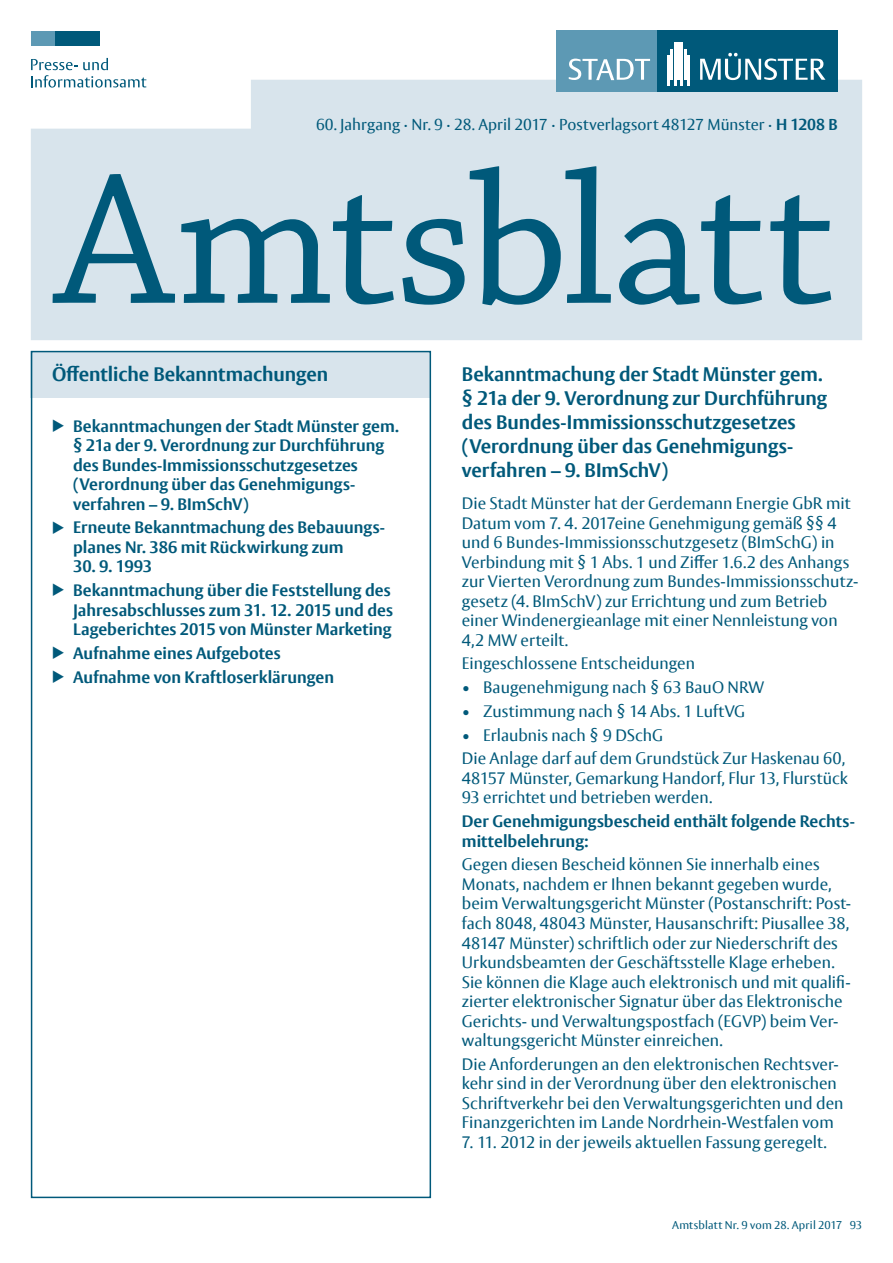
<style>
.page{position:relative;width:893px;height:1263px;background:#fff}
.page>*{position:absolute;margin:0;border:0;box-sizing:border-box;transform-origin:0 0}
.t1{font:195px "Chaparral Pro";letter-spacing:-.015em;color:#00597a}
.t2{font:700 19.5px/24px "Vesta Pro";letter-spacing:-.005em;color:#00597a}
.t3{font:16.5px/19.5px "Vesta Pro";color:#00597a}
.t4{font:700 16.5px/19.5px "Vesta Pro";color:#00597a}
.t5{font:15.75px "Vesta Pro";color:#00597a}
.t6{font:11.25px "Vesta Pro";letter-spacing:.015em;color:#00597a}
.s1{font-weight:700}
</style>
<div class="page">
<div style="left:31px;top:80px;width:831px;height:260px;background:#d8e4ec"></div>
<div style="left:556px;top:31px;width:101px;height:61px;background:#5d99b4"></div>
<div style="left:657px;top:31px;width:181px;height:61px;background:#00597a"></div>
<hr style="left:667px;top:55px;width:2px;height:31px;background:#fff">
<hr style="left:671px;top:49px;width:2px;height:31px;background:#fff">
<hr style="left:674px;top:42px;width:2px;height:44px;background:#fff">
<hr style="left:677px;top:42px;width:3px;height:38px;background:#fff">
<hr style="left:681px;top:42px;width:2px;height:44px;background:#fff">
<hr style="left:684px;top:49px;width:2px;height:31px;background:#fff">
<hr style="left:688px;top:55px;width:2px;height:31px;background:#fff">
<svg style="left:569px;top:59px;width:81px;height:21px"></svg>
<svg style="left:700px;top:53px;width:125px;height:27px"></svg>
<div style="left:31px;top:31px;width:24px;height:15px;background:#5d99b4"></div>
<div style="left:55px;top:31px;width:44px;height:15px;background:#00597a"></div>
<svg style="left:31px;top:58px;width:115px;height:30px"></svg>
<div style="left:31px;top:351px;width:400px;height:47px;background:#d8e4ec"></div>
<div style="left:31px;top:351px;width:400px;height:847px;border:2px solid #00597a"></div>
<p class="t5" style="left:316px;top:115px;width:523px">60. Jahrgang · Nr. 9 · 28. April 2017 · Postverlagsort 48127 Münster · <span class="s1">H 1208 B</span></p>
<p class="t1" style="left:55px;top:133px;width:781px">Amtsblatt</p>
<h2 class="t2" style="left:52px;top:362px;width:278px">Öffentliche Bekanntmachungen</h2>
<p class="t4" style="left:73px;top:416px;width:327px;text-indent:-21px">◆ Bekanntmachungen der Stadt Münster gem. § 21a der 9. Verordnung zur Durchführung des Bundes-Immissionsschutzgesetzes (Verordnung über das Genehmigungs&shy;verfahren – 9. BImSchV)</p>
<p class="t4" style="left:73px;top:518px;width:313px;text-indent:-21px">◆ Erneute Bekanntmachung des Bebauungs&shy;planes Nr. 386 mit Rückwirkung zum</p>
<p class="t4" style="left:73px;top:557px;width:81px">30. 9. 1993</p>
<p class="t4" style="left:73px;top:580px;width:321px;text-indent:-21px">◆ Bekanntmachung über die Feststellung des<br>Jahresabschlusses zum 31. 12. 2015 und des<br>Lageberichtes 2015 von Münster Marketing</p>
<p class="t4" style="left:52px;top:643px;width:230px">◆ Aufnahme eines Aufgebotes</p>
<p class="t4" style="left:52px;top:667px;width:284px">◆ Aufnahme von Kraftloserklärungen</p>
<h2 class="t2" style="left:462px;top:362px;width:367px">Bekanntmachung der Stadt Münster gem. § 21a der 9. Verordnung zur Durchführung des Bundes-Immissionsschutzgesetzes (Verordnung über das Genehmigungs&shy;verfahren – 9. BImSchV)</h2>
<p class="t3" style="left:462px;top:493px;width:398px">Die Stadt Münster hat der Gerdemann Energie GbR mit Datum vom 7. 4. 2017eine Genehmigung gemäß §§ 4 und 6 Bundes-Immissionsschutzgesetz (BImSchG) in Verbindung mit § 1 Abs. 1 und Ziffer 1.6.2 des Anhangs zur Vierten Verordnung zum Bundes-Immissionsschutz&shy;gesetz (4. BImSchV) zur Errichtung und zum Betrieb einer Windenergieanlage mit einer Nennleistung von 4,2 MW erteilt.</p>
<p class="t3" style="left:462px;top:654px;width:235px">Eingeschlossene Entscheidungen</p>
<p class="t3" style="left:462px;top:677px;width:304px">• Baugenehmigung nach § 63 BauO NRW</p>
<p class="t3" style="left:462px;top:701px;width:285px">• Zustimmung nach § 14 Abs. 1 LuftVG</p>
<p class="t3" style="left:462px;top:725px;width:203px">• Erlaubnis nach § 9 DSchG</p>
<p class="t3" style="left:462px;top:749px;width:387px">Die Anlage darf auf dem Grundstück Zur Haskenau 60,<br>48157 Münster, Gemarkung Handorf, Flur 13, Flurstück<br>93 errichtet und betrieben werden.</p>
<h3 class="t4" style="left:462px;top:811px;width:394px">Der Genehmigungsbescheid enthält folgende Rechts&shy;mittelbelehrung:</h3>
<p class="t3" style="left:462px;top:855px;width:391px">Gegen diesen Bescheid können Sie innerhalb eines Monats, nachdem er Ihnen bekannt gegeben wurde, beim Verwaltungsgericht Münster (Postanschrift: Post&shy;fach 8048, 48043 Münster, Hausanschrift: Piusallee 38, 48147 Münster) schriftlich oder zur Niederschrift des Urkundsbeamten der Geschäftsstelle Klage erheben.<br>Sie können die Klage auch elektronisch und mit qualifi&shy;zierter elektronischer Signatur über das Elektronische Gerichts- und Verwaltungspostfach (EGVP) beim Ver&shy;waltungsgericht Münster einreichen.</p>
<p class="t3" style="left:462px;top:1054px;width:383px">Die Anforderungen an den elektronischen Rechtsver&shy;kehr sind in der Verordnung über den elektronischen Schriftverkehr bei den Verwaltungsgerichten und den Finanzgerichten im Lande Nordrhein-Westfalen vom</p>
<p class="t3" style="left:462px;top:1132px;width:366px">7. 11. 2012 in der jeweils aktuellen Fassung geregelt.</p>
<p class="t6" style="left:672px;top:1218px;width:191px">Amtsblatt Nr. 9 vom 28. April 2017 93</p>
</div>
